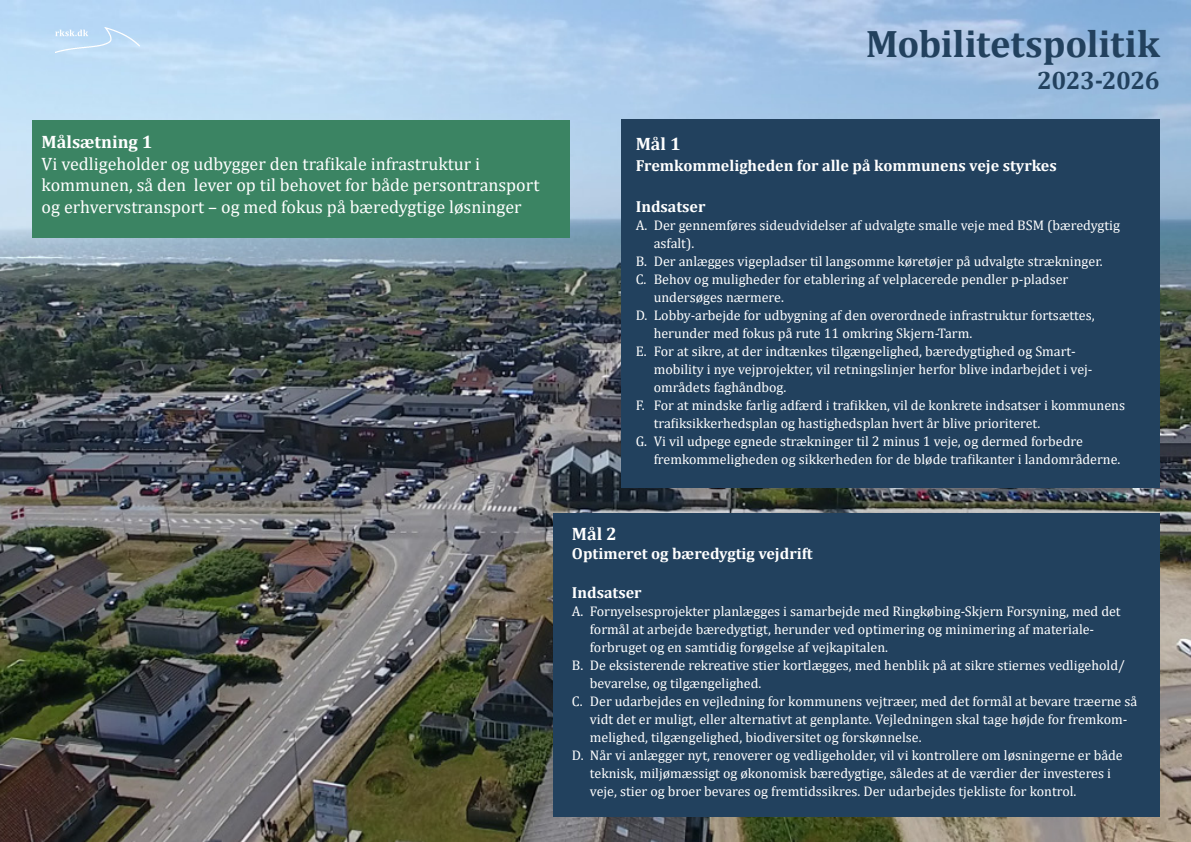
<style>
.page{position:relative;width:1191px;height:842px;background:#fff}
.page>*{position:absolute;margin:0;border:0;box-sizing:border-box;transform-origin:0 0}
.t1{font:700 38.5px "Cambria";letter-spacing:-.005em;color:#22415e}
.t2{font:700 25.2px "Cambria";letter-spacing:-.025em;color:#22415e}
.t3{font:18px/21.6px "Cambria 2";color:#fff}
.t4{font:700 18px "Cambria";color:#fff}
.t5{font:700 16px "Cambria";color:#fff}
.t6{font:14px/18px "Cambria 2";color:#fff}
.t7{font:14px/18px "Cambria";color:#fff}
.s1{font-family:"Cambria"}
.s2{font-family:"Cambria 2"}
</style>
<div class="page">
<img style="left:0;top:0;width:1191px;height:842px">
<div style="left:33px;top:120px;width:537px;height:118px;background:#3b8463"></div>
<img style="left:55px;top:27px;width:84px;height:25px">
<div style="left:621px;top:119px;width:538px;height:369px;background:#22415e"></div>
<div style="left:553px;top:513px;width:606px;height:303px;background:#22415e"></div>
<h2 class="t4" style="left:42px;top:129px;width:112px">Målsætning 1</h2>
<p class="t3" style="left:42px;top:153px;width:499px">Vi vedligeholder og udbygger den trafikale infrastruktur i kommunen, så den lever op til behovet for både persontransport og erhvervstransport – og med fokus på bæredygtige løsninger</p>
<h1 class="t1" style="left:865px;top:17px;width:295px">Mobilitetspolitik</h1>
<h1 class="t2" style="left:1037px;top:62px;width:124px">2023-2026</h1>
<h3 class="t4" style="left:635px;top:131px;width:47px">Mål 1</h3>
<p class="t5" style="left:635px;top:155px;width:422px">Fremkommeligheden for alle på kommunens veje styrkes</p>
<h4 class="t5" style="left:635px;top:195px;width:71px">Indsatser</h4>
<p class="t7" style="left:653px;top:216px;width:468px;text-indent:-18px">A. Der gennemføres sideudvidelser af udvalgte smalle veje med BSM (bæredygtig asfalt).</p>
<p class="t7" style="left:635px;top:252px;width:468px">B. Der anlægges vigepladser til langsomme køretøjer på udvalgte strækninger.</p>
<p class="t6" style="left:653px;top:270px;width:416px;text-indent:-18px"><span class="s1">C.</span> Behov og muligheder for etablering af velplacerede pendler p-pladser <span class="s1">undersøges nærmere.</span></p>
<p class="t7" style="left:653px;top:306px;width:442px;text-indent:-18px">D. Lobby-arbejde for udbygning af den overordnede infrastruktur fortsættes, <span class="s2">herunder med fokus på rute 11 omkring Skjern-Tarm.</span></p>
<p class="t6" style="left:653px;top:342px;width:440px;text-indent:-18px"><span class="s1">E.</span> For at sikre, at der indtænkes tilgængelighed, bæredygtighed og Smart&shy;mobility i nye vejprojekter, vil retningslinjer herfor blive indarbejdet i vej&shy;områdets faghåndbog.</p>
<p class="t6" style="left:653px;top:396px;width:473px;text-indent:-18px"><span class="s1">F.</span> For at mindske farlig adfærd i trafikken, vil de konkrete indsatser i kommunens trafiksikkerhedsplan og hastighedsplan hvert år blive prioriteret.</p>
<p class="t6" style="left:653px;top:432px;width:468px;text-indent:-18px"><span class="s1">G.</span> Vi vil udpege egnede strækninger til 2 minus 1 veje, og dermed forbedre fremkommeligheden og sikkerheden for de bløde trafikanter i landområderne.</p>
<h3 class="t4" style="left:572px;top:521px;width:47px">Mål 2</h3>
<p class="t5" style="left:572px;top:542px;width:242px">Optimeret og bæredygtig vejdrift</p>
<h4 class="t5" style="left:572px;top:581px;width:71px">Indsatser</h4>
<p class="t7" style="left:590px;top:602px;width:532px;text-indent:-18px">A. Fornyelsesprojekter planlægges i samarbejde med Ringkøbing-Skjern Forsyning, med det <span class="s2">formål at arbejde bæredygtigt, herunder ved optimering og minimering af materiale&shy;</span>forbruget og en samtidig forøgelse af vejkapitalen.</p>
<p class="t6" style="left:590px;top:656px;width:536px;text-indent:-18px"><span class="s1">B.</span> De eksisterende rekreative stier kortlægges, med henblik på at sikre stiernes vedligehold/ bevarelse, og tilgængelighed.</p>
<p class="t6" style="left:590px;top:692px;width:549px;text-indent:-18px"><span class="s1">C. Der udarbejdes en vejledning for kommunens vejtræer, med det formål at bevare træerne så </span>vidt det er muligt, eller alternativt at genplante. Vejledningen skal tage højde for fremkom&shy;melighed, tilgængelighed, biodiversitet og forskønnelse.</p>
<p class="t7" style="left:590px;top:746px;width:534px;text-indent:-18px">D. <span class="s2">Når vi anlægger nyt, renoverer og vedligeholder, vil vi kontrollere om løsningerne er både </span>teknisk, miljømæssigt og økonomisk bæredygtige, således at de værdier der investeres i veje, stier og broer bevares og fremtidssikres. Der udarbejdes tjekliste for kontrol.</p>
</div>
